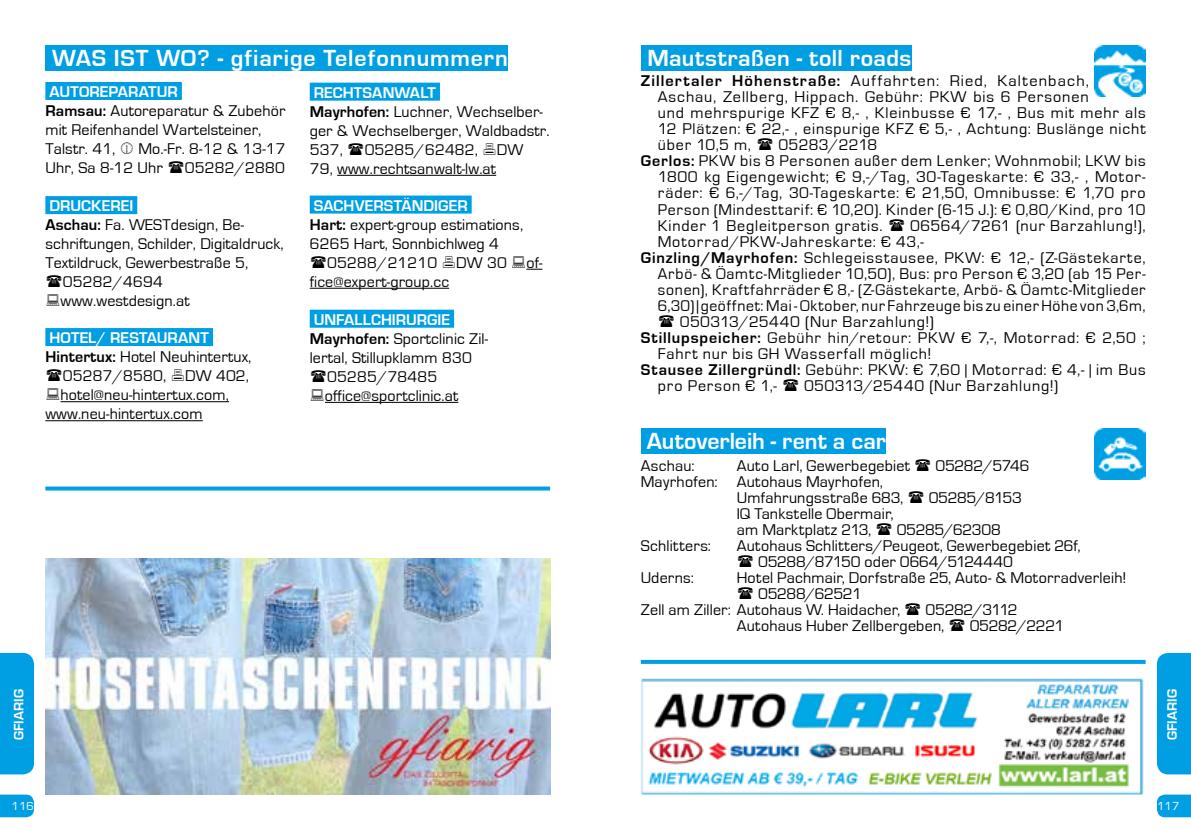
<style>
.page{position:relative;width:1191px;height:840px;background:#fff}
.page>*{position:absolute;margin:0;border:0;box-sizing:border-box;transform-origin:0 0}
.t1{font:700 24px "Eurostile";letter-spacing:.025em;color:#fff}
.t2{font:700 24px "Eurostile";letter-spacing:.005em;color:#fff}
.t3{font:16px/19px "Eurostile";letter-spacing:.015em;color:#000}
.t4{font:16px/16px "Eurostile";letter-spacing:.055em;color:#000}
.t5{font:16px "Eurostile";letter-spacing:.05em;color:#000}
.t6{font:16px "Eurostile";letter-spacing:.04em;color:#000}
.t7{font:16px "Eurostile";letter-spacing:.045em;color:#000}
.t8{font:700 16px "Eurostile";color:#fff}
.t9{font:16px "Eurostile";letter-spacing:-.02em;color:#000}
.t10{font:16px "Eurostile";letter-spacing:.06em;color:#000}
.t11{font:16px "Eurostile";letter-spacing:-.025em;color:#000}
.t12{font:700 14px "Eurostile";letter-spacing:.01em;color:#fff}
.t13{font:12px "Eurostile";color:#fff}
.s1{font-weight:700;color:#fff}
.s2{font-weight:700}
</style>
<div class="page">
<div style="left:45px;top:82px;width:137px;height:18px;background:#009fe3"></div>
<div style="left:45px;top:196px;width:92px;height:18px;background:#009fe3"></div>
<div style="left:45px;top:328px;width:168px;height:18px;background:#009fe3"></div>
<hr style="left:61px;top:401px;width:168px;height:1px;background:#000">
<hr style="left:45px;top:420px;width:158px;height:1px;background:#000">
<div style="left:45px;top:45px;width:463px;height:26px;background:#009fe3"></div>
<div style="left:310px;top:83px;width:130px;height:18px;background:#009fe3"></div>
<hr style="left:337px;top:175px;width:159px;height:1px;background:#000">
<div style="left:310px;top:195px;width:161px;height:18px;background:#009fe3"></div>
<hr style="left:310px;top:287px;width:139px;height:1px;background:#000">
<div style="left:310px;top:309px;width:144px;height:18px;background:#009fe3"></div>
<hr style="left:325px;top:401px;width:133px;height:1px;background:#000">
<svg style="left:45px;top:486px;width:505px;height:4px;background:#22ace6"></svg>
<div style="left:641px;top:45px;width:270px;height:26px;background:#009fe3"></div>
<img style="left:1094px;top:45px;width:51px;height:51px">
<div style="left:641px;top:428px;width:244px;height:26px;background:#009fe3"></div>
<img style="left:1094px;top:428px;width:51px;height:51px">
<img style="left:641px;top:678px;width:503px;height:117px">
<svg style="left:641px;top:659px;width:504px;height:4px;background:#39b4e9"></svg>
<img style="left:45px;top:558px;width:505px;height:235px">
<svg style="left:0;top:794px;width:34px;height:22px"></svg>
<div style="left:0;top:652px;width:34px;height:122px;background:#009fe3"></div>
<div style="left:1157px;top:652px;width:34px;height:122px;background:#009fe3"></div>
<svg style="left:1157px;top:794px;width:34px;height:22px"></svg>
<svg style="left:526px;top:268px;width:16px;height:1px"></svg>
<h1 class="t1" style="left:52px;top:45px;width:457px">WAS IST WO? - gfiarige Telefonnummern</h1>
<p class="t3" style="left:310px;top:83px;width:241px"><span class="s1">RECHTSANWALT<br></span><span class="s2">Mayrhofen:</span> Luchner, Wechselber&shy;ger &amp; Wechselberger, Waldbadstr.<br>537,</p>
<p class="t3" style="left:45px;top:82px;width:242px"><span class="s1">AUTOREPARATUR<br></span><span class="s2">Ramsau:</span> Autoreparatur &amp; Zubehör mit Reifenhandel Wartelsteiner,<br>Talstr. 41,</p>
<p class="t3" style="left:45px;top:139px;width:242px;text-indent:93px">Mo.-Fr. 8-12 &amp; 13-17<br>Uhr, Sa 8-12 Uhr</p>
<p class="t3" style="left:310px;top:140px;width:215px;text-indent:55px">05285/62482, DW<br>79, www.rechtsanwalt-lw.at</p>
<p class="t3" style="left:310px;top:196px;width:215px"><span class="s1">SACHVERSTÄNDIGER<br></span><span class="s2">Hart:</span> expert-group estimations,<br>6265 Hart, Sonnbichlweg 4</p>
<p class="t3" style="left:310px;top:253px;width:234px;text-indent:17px">05288/21210 DW 30 of&shy;fice@expert-group.cc</p>
<p class="t8" style="left:314px;top:310px;width:138px">UNFALLCHIRURGIE</p>
<p class="t3" style="left:310px;top:329px;width:180px"><span class="s2">Mayrhofen:</span> Sportclinic Zil-</p>
<p class="t3" style="left:310px;top:348px;width:164px">lertal, Stillupklamm 830</p>
<p class="t3" style="left:327px;top:367px;width:112px">05285/78485</p>
<p class="t3" style="left:325px;top:386px;width:135px">office@sportclinic.at</p>
<p class="t3" style="left:185px;top:158px;width:102px">05282/2880</p>
<p class="t8" style="left:49px;top:197px;width:85px">DRUCKEREI</p>
<p class="t3" style="left:45px;top:215px;width:200px"><span class="s2">Aschau:</span> Fa. WESTdesign, Be-</p>
<p class="t3" style="left:45px;top:234px;width:240px">schriftungen, Schilder, Digitaldruck,</p>
<p class="t3" style="left:45px;top:253px;width:204px">Textildruck, Gewerbestraße 5,</p>
<p class="t3" style="left:63px;top:272px;width:102px">05282/4694</p>
<p class="t3" style="left:61px;top:291px;width:131px">www.westdesign.at</p>
<p class="t8" style="left:49px;top:329px;width:161px">HOTEL/ RESTAURANT</p>
<p class="t3" style="left:45px;top:347px;width:208px"><span class="s2">Hintertux:</span> Hotel Neuhintertux,</p>
<p class="t3" style="left:63px;top:366px;width:188px">05287/8580, DW 402,</p>
<p class="t3" style="left:61px;top:385px;width:170px">hotel@neu-hintertux.com,</p>
<p class="t3" style="left:45px;top:404px;width:159px">www.neu-hintertux.com</p>
<h1 class="t1" style="left:647px;top:45px;width:266px">Mautstraßen - toll roads</h1>
<p class="t4" style="left:658px;top:73px;width:489px;text-indent:-17px"><span class="s2">Zillertaler Höhenstraße:</span> Auffahrten: Ried, Kaltenbach, Aschau, Zellberg, Hippach. Gebühr: PKW bis 6 Personen<br>und mehrspurige KFZ € 8,- , Kleinbusse € 17,- , Bus mit mehr als 12 Plätzen: € 22,- , einspurige KFZ € 5,- , Achtung: Buslänge nicht über 10,5 m,</p>
<p class="t3" style="left:778px;top:136px;width:100px">05283/2218</p>
<p class="t4" style="left:641px;top:153px;width:506px"><span class="s2">Gerlos:</span> PKW bis 8 Personen außer dem Lenker; Wohnmobil; LKW bis</p>
<p class="t4" style="left:658px;top:169px;width:489px">1800 kg Eigengewicht; € 9,-/Tag, 30-Tageskarte: € 33,- , Motor-</p>
<p class="t4" style="left:658px;top:185px;width:489px">räder: € 6,-/Tag, 30-Tageskarte: € 21,50, Omnibusse: € 1,70 pro</p>
<p class="t5" style="left:658px;top:200px;width:489px">Person (Mindesttarif: € 10,20). Kinder (6-15 J.): € 0,80/Kind, pro 10</p>
<p class="t4" style="left:658px;top:217px;width:226px">Kinder 1 Begleitperson gratis.</p>
<p class="t5" style="left:910px;top:216px;width:237px">06564/7261 (nur Barzahlung!),</p>
<p class="t10" style="left:658px;top:232px;width:267px">Motorrad/PKW-Jahreskarte: € 43,-</p>
<p class="t4" style="left:641px;top:249px;width:506px"><span class="s2">Ginzling/Mayrhofen:</span> Schlegeisstausee, PKW: € 12,- (Z-Gästekarte,</p>
<p class="t5" style="left:658px;top:264px;width:489px">Arbö- &amp; Öamtc-Mitglieder 10,50), Bus: pro Person € 3,20 (ab 15 Per-</p>
<p class="t5" style="left:658px;top:280px;width:489px">sonen), Kraftfahrräder € 8,- (Z-Gästekarte, Arbö- &amp; Öamtc-Mitglieder</p>
<p class="t6" style="left:658px;top:296px;width:489px">6,30) | geöffnet: Mai - Oktober, nur Fahrzeuge bis zu einer Höhe von 3,6m,</p>
<p class="t7" style="left:680px;top:312px;width:256px">050313/25440 (Nur Barzahlung!)</p>
<p class="t4" style="left:641px;top:329px;width:506px"><span class="s2">Stillupspeicher:</span> Gebühr hin/retour: PKW € 7,-, Motorrad: € 2,50 ;</p>
<p class="t4" style="left:658px;top:345px;width:275px">Fahrt nur bis GH Wasserfall möglich!</p>
<p class="t5" style="left:641px;top:360px;width:506px"><span class="s2">Stausee Zillergründl:</span> Gebühr: PKW: € 7,60 | Motorrad: € 4,- | im Bus</p>
<p class="t4" style="left:658px;top:377px;width:120px">pro Person € 1,-</p>
<p class="t7" style="left:804px;top:376px;width:256px">050313/25440 (Nur Barzahlung!)</p>
<h1 class="t2" style="left:647px;top:428px;width:240px">Autoverleih - rent a car</h1>
<p class="t3" style="left:641px;top:456px;width:55px">Aschau:</p>
<p class="t3" style="left:737px;top:456px;width:175px">Auto Larl, Gewerbegebiet</p>
<p class="t9" style="left:935px;top:456px;width:96px">05282/5746</p>
<p class="t3" style="left:737px;top:473px;width:168px;line-height:16px;text-indent:-96px">Mayrhofen: Autohaus Mayrhofen,<br>Umfahrungsstraße 683,</p>
<p class="t11" style="left:928px;top:488px;width:95px">05285/8153</p>
<p class="t3" style="left:737px;top:505px;width:158px;line-height:16px">IQ Tankstelle Obermair, am Marktplatz 213,</p>
<p class="t9" style="left:896px;top:520px;width:106px">05285/62308</p>
<p class="t3" style="left:641px;top:536px;width:72px">Schlitters:</p>
<p class="t3" style="left:758px;top:537px;width:324px;line-height:16px;text-indent:-21px">Autohaus Schlitters/Peugeot, Gewerbegebiet 26f,<br>05288/87150 oder 0664/5124440</p>
<p class="t3" style="left:641px;top:568px;width:55px">Uderns:</p>
<p class="t3" style="left:737px;top:568px;width:391px">Hotel Pachmair, Dorfstraße 25, Auto- &amp; Motorradverleih!</p>
<p class="t9" style="left:758px;top:584px;width:105px">05288/62521</p>
<p class="t3" style="left:641px;top:600px;width:261px">Zell am Ziller: Autohaus W. Haidacher,</p>
<p class="t3" style="left:737px;top:601px;width:282px;line-height:16px;text-indent:189px">05282/3112<br>Autohaus Huber Zellbergeben,</p>
<p class="t11" style="left:969px;top:616px;width:96px">05282/2221</p>
<p class="t12" style="left:11px;top:740px;width:52px;rotate:-90deg">GFIARIG</p>
<p class="t12" style="left:1164px;top:739px;width:52px;rotate:-90deg">GFIARIG</p>
<p class="t13" style="left:12px;top:799px;width:24px">116</p>
<p class="t13" style="left:1157px;top:799px;width:24px">117</p>
</div>
